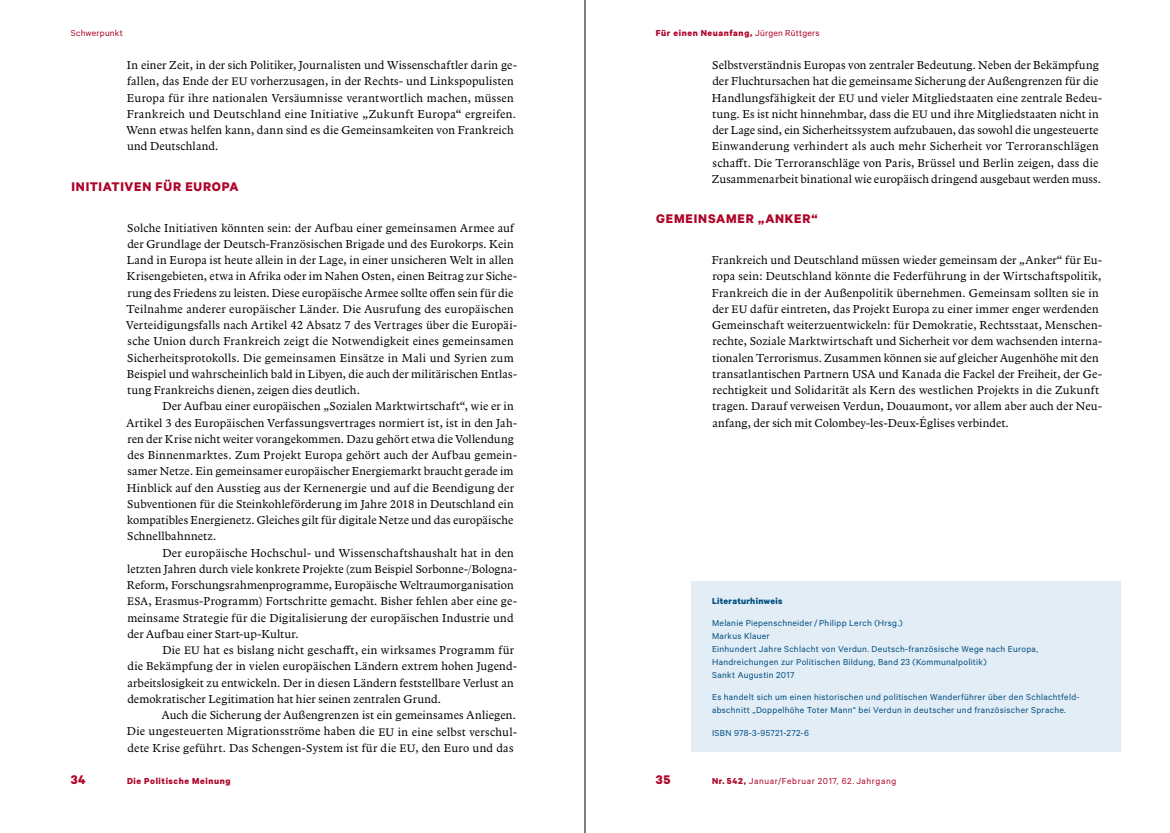
<style>
.page{position:relative;width:1170px;height:833px;background:#fff}
.page>*{position:absolute;margin:0;border:0;box-sizing:border-box;transform-origin:0 0}
.t1{font:700 14.12px "Calibre";letter-spacing:.06em;color:#af052a}
.t2{font:11.88px/16.2px "Arbesco DT";letter-spacing:.015em;color:#000}
.t3{font:9.75px/12.9px "Calibre";letter-spacing:.03em;color:#004f81}
.t4{font:700 9.75px "Calibre";letter-spacing:.065em;color:#af052a}
.t5{font:9.75px "Calibre";letter-spacing:.06em;color:#af052a}
.t6{font:700 9.75px "Calibre";letter-spacing:.03em;color:#004f81}
.t7{font:9.75px "Calibre";letter-spacing:.02em;color:#af052a}
.s1{font-size:11.25px}
.s2{font-weight:400}
.s3{font-weight:700}
</style>
<div class="page">
<div style="left:690px;top:581px;width:430px;height:170px;background:#e3edf6"></div>
<hr style="left:584px;top:0;width:1px;height:833px;background:#000">
<p class="t7" style="left:71px;top:28px;width:54px">Schwerpunkt</p>
<p class="t2" style="left:126px;top:57px;width:392px">In einer Zeit, in der sich Politiker, Journalisten und Wissenschaftler darin ge&shy;fallen, das Ende der <span class="s1">EU</span> vorherzusagen, in der Rechts- und Linkspopulisten Europa für ihre nationalen Versäumnisse verantwortlich machen, müssen Frankreich und Deutschland eine Initiative „Zukunft Europa“ ergreifen.<br>Wenn etwas helfen kann, dann sind es die Gemeinsamkeiten von Frankreich und Deutschland.</p>
<p class="t1" style="left:71px;top:178px;width:169px">INITIATIVEN FÜR EUROPA</p>
<p class="t2" style="left:126px;top:220px;width:392px">Solche Initiativen könnten sein: der Aufbau einer gemeinsamen Armee auf der Grundlage der Deutsch-Französischen Brigade und des Eurokorps. Kein Land in Europa ist heute allein in der Lage, in einer unsicheren Welt in allen Krisengebieten, etwa in Afrika oder im Nahen Osten, einen Beitrag zur Siche&shy;rung des Friedens zu leisten. Diese europäische Armee sollte offen sein für die Teilnahme anderer europäischer Länder. Die Ausrufung des europäischen Verteidigungsfalls nach Artikel 42 Absatz 7 des Vertrages über die Europäi&shy;sche Union durch Frankreich zeigt die Notwendigkeit eines gemeinsamen Sicherheitsprotokolls. Die gemeinsamen Einsätze in Mali und Syrien zum Beispiel und wahrscheinlich bald in Libyen, die auch der militärischen Entlas&shy;tung Frankreichs dienen, zeigen dies deutlich.</p>
<p class="t2" style="left:126px;top:399px;width:392px;text-indent:36px">Der Aufbau einer europäischen „Sozialen Marktwirtschaft“, wie er in Artikel 3 des Europäischen Verfassungsvertrages normiert ist, ist in den Jah&shy;ren der Krise nicht weiter vorangekommen. Dazu gehört etwa die Vollendung des Binnenmarktes. Zum Projekt Europa gehört auch der Aufbau gemein&shy;samer Netze. Ein gemeinsamer europäischer Energiemarkt braucht gerade im Hinblick auf den Ausstieg aus der Kernenergie und auf die Beendigung der Subventionen für die Steinkohleförderung im Jahre 2018 in Deutschland ein kompatibles Energienetz. Gleiches gilt für digitale Netze und das europäische Schnellbahnnetz.</p>
<p class="t2" style="left:127px;top:545px;width:391px;text-indent:35px">Der europäische Hochschul- und Wissenschaftshaushalt hat in den letzten Jahren durch viele konkrete Projekte (zum Beispiel Sorbonne-/Bologna-Reform, Forschungsrahmenprogramme, Europäische Weltraumorganisation <span class="s1">ESA</span>, Erasmus-Programm) Fortschritte gemacht. Bisher fehlen aber eine ge&shy;meinsame Strategie für die Digitalisierung der europäischen Industrie und der Aufbau einer Start-up-Kultur.</p>
<p class="t2" style="left:127px;top:642px;width:390px;text-indent:35px">Die <span class="s1">EU</span> hat es bislang nicht geschafft, ein wirksames Programm für die Bekämpfung der in vielen europäischen Ländern extrem hohen Jugend&shy;arbeitslosigkeit zu entwickeln. Der in diesen Ländern feststellbare Verlust an demokratischer Legitimation hat hier seinen zentralen Grund.</p>
<p class="t2" style="left:127px;top:707px;width:391px;text-align:justify;text-indent:35px">Auch die Sicherung der Außengrenzen ist ein gemeinsames Anliegen.<br>Die ungesteuerten Migrationsströme haben die <span class="s1">EU</span> in eine selbst verschul&shy;dete Krise geführt. Das Schengen-System ist für die <span class="s1">EU</span>, den Euro und das</p>
<p class="t4" style="left:656px;top:27px;width:165px">Für einen Neuanfang, <span class="s2">Jürgen Rüttgers</span></p>
<p class="t2" style="left:711px;top:57px;width:391px">Selbstverständnis Europas von zentraler Bedeutung. Neben der Bekämpfung der Fluchtursachen hat die gemeinsame Sicherung der Außengrenzen für die Handlungsfähigkeit der <span class="s1">EU</span> und vieler Mitgliedstaaten eine zentrale Bedeu&shy;tung. Es ist nicht hinnehmbar, dass die <span class="s1">EU</span> und ihre Mitgliedstaaten nicht in der Lage sind, ein Sicherheitssystem aufzubauen, das sowohl die ungesteuerte Einwanderung verhindert als auch mehr Sicherheit vor Terroranschlägen schafft. Die Terroranschläge von Paris, Brüssel und Berlin zeigen, dass die Zusammenarbeit binational wie europäisch dringend ausgebaut werden muss.</p>
<p class="t1" style="left:656px;top:210px;width:163px">GEMEINSAMER „ANKER“</p>
<p class="t2" style="left:712px;top:252px;width:391px">Frankreich und Deutschland müssen wieder gemeinsam der „Anker“ für Eu&shy;ropa sein: Deutschland könnte die Federführung in der Wirtschaftspolitik, Frankreich die in der Außenpolitik übernehmen. Gemeinsam sollten sie in der <span class="s1">EU</span> dafür eintreten, das Projekt Europa zu einer immer enger werdenden Gemeinschaft weiterzuentwickeln: für Demokratie, Rechtsstaat, Menschen&shy;rechte, Soziale Marktwirtschaft und Sicherheit vor dem wachsenden interna&shy;tionalen Terrorismus. Zusammen können sie auf gleicher Augenhöhe mit den transatlantischen Partnern USA und Kanada die Fackel der Freiheit, der Ge&shy;rechtigkeit und Solidarität als Kern des westlichen Projekts in die Zukunft tragen. Darauf verweisen Verdun, Douaumont, vor allem aber auch der Neu&shy;anfang, der sich mit Colombey-les-Deux-Églises verbindet.</p>
<p class="t6" style="left:712px;top:594px;width:72px">Literaturhinweis</p>
<p class="t3" style="left:712px;top:616px;width:327px">Melanie Piepenschneider/ Philipp Lerch (Hrsg.)<br>Markus Klauer<br>Einhundert Jahre Schlacht von Verdun. Deutsch-französische Wege nach Europa, Handreichungen zur Politischen Bildung, Band 23 (Kommunalpolitik)<br>Sankt Augustin 2017</p>
<p class="t3" style="left:712px;top:690px;width:368px">Es handelt sich um einen historischen und politischen Wanderführer über den Schlachtfeld&shy;abschnitt „Doppelhöhe Toter Mann“ bei Verdun in deutscher und französischer Sprache.</p>
<p class="t3" style="left:712px;top:725px;width:98px">ISBN 978-3-95721-272-6</p>
<p class="t1" style="left:71px;top:771px;width:16px">34</p>
<p class="t4" style="left:127px;top:775px;width:105px">Die Politische Meinung</p>
<p class="t1" style="left:656px;top:771px;width:16px">35</p>
<p class="t5" style="left:712px;top:775px;width:186px"><span class="s3">Nr. 542,</span> Januar/Februar 2017, 62. Jahrgang</p>
</div>
